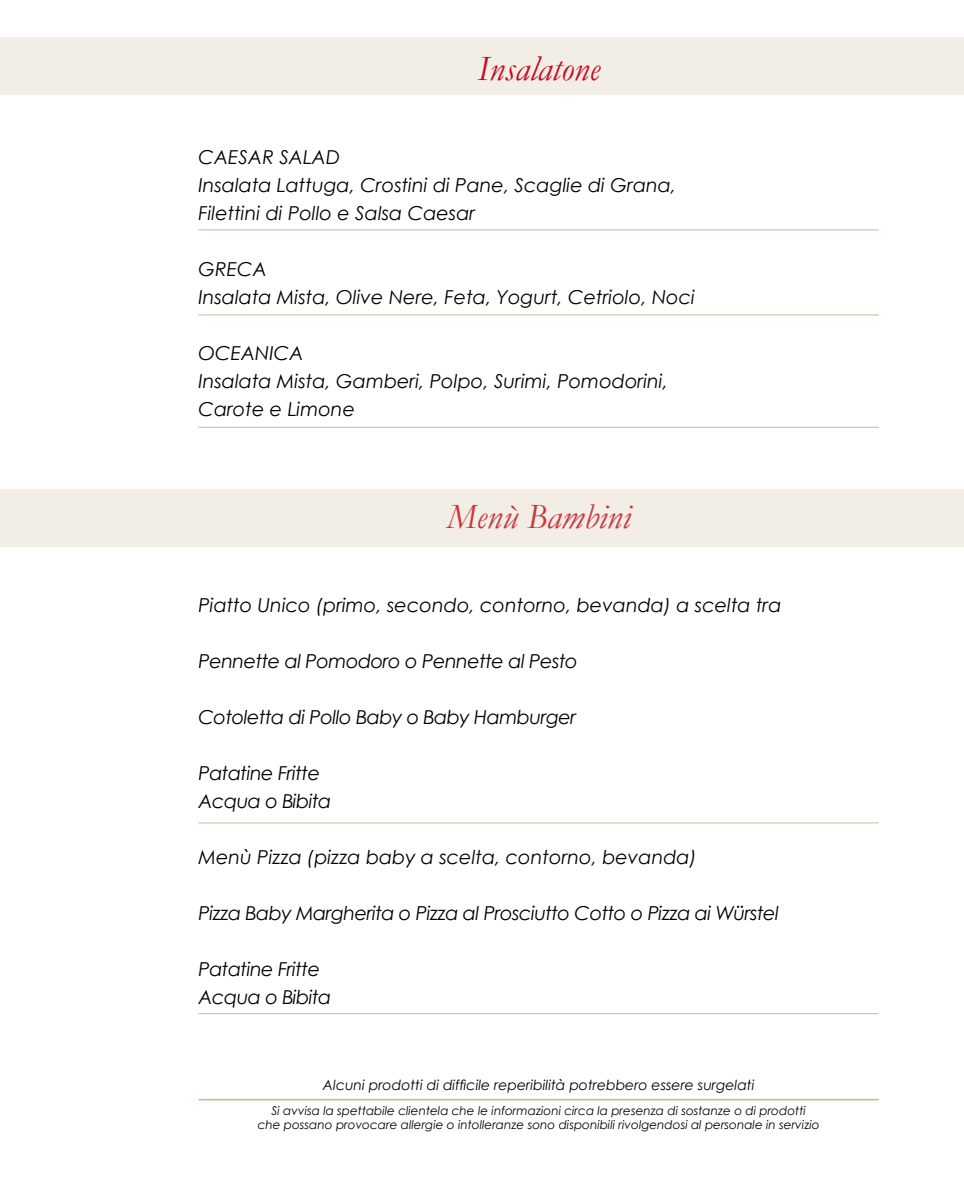
<style>
.page{position:relative;width:964px;height:1191px;background:#fff}
.page>*{position:absolute;margin:0;border:0;box-sizing:border-box;transform-origin:0 0}
.t1{font:italic 36px "Garamond";color:#cd071e}
.t2{font:italic 19.2px/28px "Century Gothic";color:#000}
.t3{font:italic 19.2px/28px "Century Gothic";letter-spacing:-.025em;color:#000}
.t4{font:italic 14px "Century Gothic";color:#000}
.t5{font:italic 12px/14.4px "Century Gothic";color:#000;text-align:center}
</style>
<div class="page">
<div style="left:0;top:37px;width:964px;height:58px;background:#f2eee6"></div>
<hr style="left:198px;top:1098px;width:681px;height:2px;background:#cbbb9d">
<hr style="left:198px;top:1013px;width:681px;height:1px;background:#cbbb9d">
<hr style="left:198px;top:822px;width:681px;height:1px;background:#cbbb9d">
<hr style="left:198px;top:229px;width:681px;height:1px;background:#cbbb9d">
<hr style="left:198px;top:315px;width:681px;height:1px;background:#cbbb9d">
<hr style="left:198px;top:427px;width:681px;height:1px;background:#cbbb9d">
<div style="left:0;top:489px;width:964px;height:58px;background:#f2eee6"></div>
<h1 class="t1" style="left:477px;top:47px;width:124px">Insalatone</h1>
<p class="t2" style="left:198px;top:143px;width:479px">CAESAR SALAD<br>Insalata Lattuga, Crostini di Pane, Scaglie di Grana,<br>Filettini di Pollo e Salsa Caesar</p>
<p class="t2" style="left:198px;top:255px;width:498px">GRECA<br>Insalata Mista, Olive Nere, Feta, Yogurt, Cetriolo, Noci</p>
<p class="t2" style="left:198px;top:339px;width:471px">OCEANICA<br>Insalata Mista, Gamberi, Polpo, Surimi, Pomodorini,<br>Carote e Limone</p>
<h1 class="t1" style="left:447px;top:495px;width:185px">Menù Bambini</h1>
<p class="t2" style="left:198px;top:591px;width:584px">Piatto Unico (primo, secondo, contorno, bevanda) a scelta tra</p>
<p class="t3" style="left:198px;top:647px;width:381px">Pennette al Pomodoro o Pennette al Pesto</p>
<p class="t3" style="left:198px;top:703px;width:379px">Cotoletta di Pollo Baby o Baby Hamburger</p>
<p class="t3" style="left:198px;top:759px;width:134px">Patatine Fritte<br>Acqua o Bibita</p>
<p class="t2" style="left:198px;top:843px;width:500px">Menù Pizza (pizza baby a scelta, contorno, bevanda)</p>
<p class="t3" style="left:198px;top:899px;width:582px">Pizza Baby Margherita o Pizza al Prosciutto Cotto o Pizza ai Würstel</p>
<p class="t3" style="left:198px;top:955px;width:134px">Patatine Fritte<br>Acqua o Bibita</p>
<p class="t4" style="left:323px;top:1076px;width:433px">Alcuni prodotti di difficile reperibilità potrebbero essere surgelati</p>
<p class="t5" style="left:258px;top:1103px;width:563px">Si avvisa la spettabile clientela che le informazioni circa la presenza di sostanze o di prodotti<br>che possano provocare allergie o intolleranze sono disponibili rivolgendosi al personale in servizio</p>
</div>
